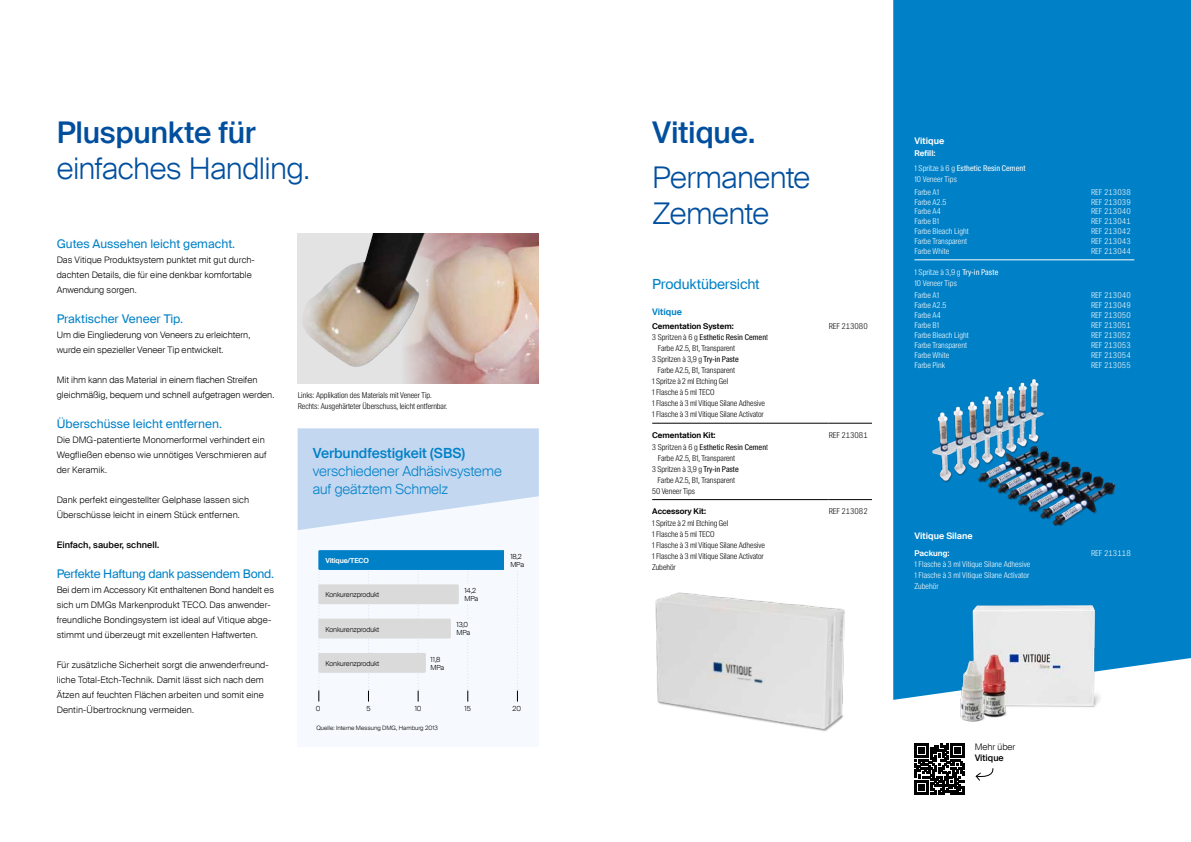
<style>
.page{position:relative;width:1191px;height:842px;background:#fff}
.page>*{position:absolute;margin:0;border:0;box-sizing:border-box;transform-origin:0 0}
.t1{font:300 30px/36px "Suisse Intl";letter-spacing:-.015em;color:#004f9e}
.t2{font:500 30px "Suisse Intl";letter-spacing:-.01em;color:#004f9e}
.t3{font:300 14px/18px "Suisse Intl";letter-spacing:-.01em;color:#0081c7}
.t4{font:500 14px "Suisse Intl";letter-spacing:-.005em;color:#0081c7}
.t5{font:14px "Suisse Intl";letter-spacing:-.015em;color:#0081c7}
.t6{font:12px "Suisse Intl";color:#0081c7}
.t7{font:12px "Suisse Intl";letter-spacing:-.02em;color:#0081c7}
.t8{font:300 9px/15px "Suisse Intl";letter-spacing:.01em;color:#000}
.t9{font:500 9px "Suisse Intl";letter-spacing:.01em;color:#000}
.t10{font:600 9px "Suisse Intl";color:#fff}
.t11{font:600 9px "Suisse Intl";color:#0081c7}
.t12{font:300 8px/11px "Suisse Intl Cond";color:#000}
.t13{font:300 8px/11px "Suisse Intl Cond";letter-spacing:.01em;color:#fff}
.t14{font:8px "Suisse Intl Cond";letter-spacing:.01em;color:#000}
.t15{font:600 8px "Suisse Intl";color:#000}
.t16{font:600 8px "Suisse Intl";color:#fff}
.t17{font:300 7px/8px "Suisse Intl";letter-spacing:-.02em;color:#000}
.t18{font:600 7px "Suisse Intl";letter-spacing:-.02em;color:#fff}
.t19{font:300 6px "Suisse Intl";color:#000}
.s1{font-weight:300}
.s2{font-weight:400}
</style>
<div class="page">
<div style="left:893px;top:0;width:298px;height:700px;background:#0081c7"></div>
<div style="left:298px;top:233px;width:241px;height:150px;background:#e3e3e3"></div>
<img style="left:406px;top:233px;width:133px;height:150px">
<img style="left:304px;top:233px;width:130px;height:137px">
<img style="left:655px;top:592px;width:190px;height:140px">
<img style="left:940px;top:598px;width:183px;height:124px">
<img style="left:929px;top:376px;width:194px;height:157px">
<div style="left:298px;top:428px;width:241px;height:319px;background:#f6f9fd"></div>
<svg style="left:298px;top:428px;width:241px;height:102px"></svg>
<svg style="left:517px;top:571px;width:1px;height:130px"></svg>
<svg style="left:417px;top:571px;width:2px;height:130px"></svg>
<svg style="left:467px;top:571px;width:2px;height:130px"></svg>
<svg style="left:368px;top:571px;width:1px;height:130px"></svg>
<svg style="left:318px;top:571px;width:2px;height:130px"></svg>
<div style="left:318px;top:550px;width:187px;height:20px;background:#0081c7"></div>
<div style="left:318px;top:584px;width:141px;height:20px;background:#dadada"></div>
<div style="left:318px;top:653px;width:108px;height:20px;background:#dadada"></div>
<div style="left:318px;top:619px;width:133px;height:19px;background:#dadada"></div>
<div style="left:459px;top:584px;width:24px;height:20px;background:#f6f9fd"></div>
<div style="left:451px;top:619px;width:24px;height:19px;background:#f6f9fd"></div>
<hr style="left:652px;top:423px;width:176px;height:1px;background:#000">
<hr style="left:828px;top:423px;width:44px;height:1px;background:#000">
<hr style="left:652px;top:499px;width:176px;height:1px;background:#000">
<hr style="left:828px;top:499px;width:44px;height:1px;background:#000">
<hr style="left:914px;top:260px;width:177px;height:1px;background:#fff">
<hr style="left:1091px;top:260px;width:43px;height:1px;background:#fff">
<svg style="left:975px;top:768px;width:19px;height:13px"></svg>
<svg style="left:914px;top:744px;width:51px;height:50px"></svg>
<h1 class="t2" style="left:57px;top:115px;width:201px">Pluspunkte für</h1>
<h1 class="t1" style="left:57px;top:151px;width:255px">einfaches Handling.</h1>
<h3 class="t6" style="left:57px;top:237px;width:180px">Gutes Aussehen leicht gemacht.</h3>
<p class="t8" style="left:57px;top:253px;width:199px">Das Vitique Produktsystem punktet mit gut durch&shy;dachten Details, die für eine denkbar komfortable<br>Anwendung sorgen.</p>
<h3 class="t6" style="left:57px;top:312px;width:128px">Praktischer Veneer Tip.</h3>
<p class="t8" style="left:57px;top:328px;width:195px">Um die Eingliederung von Veneers zu erleichtern, wurde ein spezieller Veneer Tip entwickelt.</p>
<p class="t8" style="left:57px;top:373px;width:219px">Mit ihm kann das Material in einem flachen Streifen gleichmäßig, bequem und schnell aufgetragen werden.</p>
<h3 class="t6" style="left:57px;top:417px;width:167px">Überschüsse leicht entfernen.</h3>
<p class="t8" style="left:57px;top:433px;width:211px">Die DMG-patentierte Monomerformel verhindert ein<br>Wegfließen ebenso wie unnötiges Verschmieren auf der Keramik.</p>
<p class="t8" style="left:57px;top:493px;width:194px">Dank perfekt eingestellter Gelphase lassen sich<br>Überschüsse leicht in einem Stück entfernen.</p>
<p class="t9" style="left:57px;top:540px;width:104px">Einfach, sauber, schnell.</p>
<h3 class="t7" style="left:57px;top:567px;width:219px">Perfekte Haftung dank passendem Bond.</h3>
<p class="t8" style="left:57px;top:583px;width:219px">Bei dem im Accessory Kit enthaltenen Bond handelt es sich um DMGs Markenprodukt TECO. Das anwender&shy;freundliche Bondingsystem ist ideal auf Vitique abge&shy;stimmt und überzeugt mit exzellenten Haftwerten.</p>
<p class="t8" style="left:57px;top:658px;width:214px">Für zusätzliche Sicherheit sorgt die anwenderfreund&shy;liche Total-Etch-Technik. Damit lässt sich nach dem Ätzen auf feuchten Flächen arbeiten und somit eine Dentin-Übertrocknung vermeiden.</p>
<p class="t12" style="left:298px;top:390px;width:151px">Links: Applikation des Materials mit Veneer Tip.<br>Rechts: Ausgehärteter Überschuss, leicht entfernbar.</p>
<h2 class="t4" style="left:313px;top:445px;width:154px">Verbundfestigkeit (SBS)</h2>
<h2 class="t3" style="left:313px;top:463px;width:191px">verschiedener Adhäsivsysteme auf geätztem Schmelz</h2>
<p class="t18" style="left:325px;top:556px;width:45px">Vitique/TECO</p>
<p class="t17" style="left:325px;top:591px;width:55px">Konkurenzprodukt</p>
<p class="t17" style="left:464px;top:586px;width:15px">14,2<br>MPa</p>
<p class="t17" style="left:510px;top:552px;width:15px">18,2<br>MPa</p>
<p class="t17" style="left:325px;top:625px;width:55px">Konkurenzprodukt</p>
<p class="t17" style="left:456px;top:621px;width:15px">13,0<br>MPa</p>
<p class="t17" style="left:325px;top:659px;width:55px">Konkurenzprodukt</p>
<p class="t17" style="left:430px;top:655px;width:15px">11,8<br>MPa</p>
<p class="t17" style="left:316px;top:705px;width:6px">0</p>
<p class="t17" style="left:366px;top:705px;width:6px">5</p>
<p class="t17" style="left:415px;top:705px;width:8px">10</p>
<p class="t17" style="left:464px;top:705px;width:8px">15</p>
<p class="t17" style="left:512px;top:705px;width:10px">20</p>
<p class="t19" style="left:316px;top:725px;width:123px">Quelle: Interne Messung DMG, Hamburg 2013</p>
<h1 class="t2" style="left:652px;top:115px;width:104px">Vitique.</h1>
<h1 class="t1" style="left:652px;top:160px;width:160px">Permanente<br>Zemente</h1>
<h2 class="t5" style="left:652px;top:276px;width:109px">Produktübersicht</h2>
<p class="t11" style="left:652px;top:306px;width:31px">Vitique</p>
<p class="t15" style="left:652px;top:321px;width:83px">Cementation System:</p>
<p class="t12" style="left:828px;top:320px;width:40px">REF 213080</p>
<p class="t14" style="left:652px;top:333px;width:117px"><span class="s1">3 Spritzen à 6 g</span> Esthetic Resin Cemen<span class="s1">t</span></p>
<p class="t12" style="left:658px;top:343px;width:79px">Farbe A2.5, B1, Transparent</p>
<p class="t12" style="left:652px;top:354px;width:88px">3 Spritzen à 3,9 g <span class="s2">Try-in Paste</span></p>
<p class="t12" style="left:657px;top:365px;width:79px">Farbe A2.5, B1, Transparent</p>
<p class="t12" style="left:652px;top:376px;width:78px">1 Spritze à 2 ml Etching Gel</p>
<p class="t12" style="left:652px;top:387px;width:64px">1 Flasche à 5 ml TECO</p>
<p class="t12" style="left:652px;top:398px;width:114px">1 Flasche à 3 ml Vitique Silane Adhesive</p>
<p class="t12" style="left:652px;top:409px;width:113px">1 Flasche à 3 ml Vitique Silane Activator</p>
<p class="t15" style="left:652px;top:430px;width:65px">Cementation Kit:</p>
<p class="t12" style="left:828px;top:430px;width:40px">REF 213081</p>
<p class="t14" style="left:652px;top:442px;width:117px"><span class="s1">3 Spritzen à 6 g</span> Esthetic Resin Cemen<span class="s1">t</span></p>
<p class="t12" style="left:658px;top:452px;width:79px">Farbe A2.5, B1, Transparent</p>
<p class="t12" style="left:652px;top:463px;width:88px">3 Spritzen à 3,9 g <span class="s2">Try-in Paste</span></p>
<p class="t12" style="left:657px;top:474px;width:79px">Farbe A2.5, B1, Transparent</p>
<p class="t12" style="left:652px;top:485px;width:44px">50 Veneer Tips</p>
<p class="t15" style="left:652px;top:507px;width:55px">Accessory Kit:</p>
<p class="t12" style="left:828px;top:506px;width:40px">REF 213082</p>
<p class="t12" style="left:652px;top:518px;width:114px">1 Spritze à 2 ml Etching Gel<br>1 Flasche à 5 ml TECO<br>1 Flasche à 3 ml Vitique Silane Adhesive<br>1 Flasche à 3 ml Vitique Silane Activator<br>Zubehör</p>
<p class="t10" style="left:914px;top:135px;width:31px">Vitique</p>
<p class="t16" style="left:914px;top:149px;width:22px">Refill:</p>
<p class="t13" style="left:914px;top:163px;width:112px">1 Spritze à 6 g <span class="s2">Esthetic Resin Cement<br></span>10 Veneer Tips</p>
<p class="t13" style="left:914px;top:186px;width:26px">Farbe A1</p>
<p class="t13" style="left:1091px;top:186px;width:41px">REF 213038</p>
<p class="t13" style="left:914px;top:196px;width:33px">Farbe A2.5</p>
<p class="t13" style="left:1091px;top:196px;width:41px">REF 213039</p>
<p class="t13" style="left:914px;top:206px;width:28px">Farbe A4</p>
<p class="t13" style="left:1091px;top:206px;width:41px">REF 213040</p>
<p class="t13" style="left:914px;top:216px;width:26px">Farbe B1</p>
<p class="t13" style="left:1091px;top:216px;width:41px">REF 213041</p>
<p class="t13" style="left:914px;top:226px;width:56px">Farbe Bleach Light</p>
<p class="t13" style="left:1091px;top:226px;width:41px">REF 213042</p>
<p class="t13" style="left:914px;top:236px;width:54px">Farbe Transparent</p>
<p class="t13" style="left:1091px;top:236px;width:41px">REF 213043</p>
<p class="t13" style="left:914px;top:246px;width:36px">Farbe White</p>
<p class="t13" style="left:1091px;top:246px;width:41px">REF 213044</p>
<p class="t13" style="left:914px;top:266px;width:85px">1 Spritze à 3,9 g <span class="s2">Try-in Paste<br></span>10 Veneer Tips</p>
<p class="t13" style="left:914px;top:290px;width:26px">Farbe A1</p>
<p class="t13" style="left:1091px;top:290px;width:41px">REF 213040</p>
<p class="t13" style="left:914px;top:300px;width:33px">Farbe A2.5</p>
<p class="t13" style="left:1091px;top:300px;width:41px">REF 213049</p>
<p class="t13" style="left:914px;top:310px;width:28px">Farbe A4</p>
<p class="t13" style="left:1091px;top:310px;width:41px">REF 213050</p>
<p class="t13" style="left:914px;top:320px;width:26px">Farbe B1</p>
<p class="t13" style="left:1091px;top:320px;width:41px">REF 213051</p>
<p class="t13" style="left:914px;top:330px;width:56px">Farbe Bleach Light</p>
<p class="t13" style="left:1091px;top:330px;width:41px">REF 213052</p>
<p class="t13" style="left:914px;top:340px;width:54px">Farbe Transparent</p>
<p class="t13" style="left:1091px;top:340px;width:41px">REF 213053</p>
<p class="t13" style="left:914px;top:349px;width:36px">Farbe White</p>
<p class="t13" style="left:1091px;top:349px;width:41px">REF 213054</p>
<p class="t13" style="left:914px;top:359px;width:32px">Farbe Pink</p>
<p class="t13" style="left:1091px;top:359px;width:41px">REF 213055</p>
<p class="t10" style="left:914px;top:531px;width:60px">Vitique Silane</p>
<p class="t16" style="left:914px;top:548px;width:37px">Packung:</p>
<p class="t13" style="left:1091px;top:547px;width:41px">REF 213118</p>
<p class="t13" style="left:914px;top:559px;width:117px">1 Flasche à 3 ml Vitique Silane Adhesive<br>1 Flasche à 3 ml Vitique Silane Activator<br>Zubehör</p>
<p class="t8" style="left:974px;top:740px;width:42px">Mehr über</p>
<p class="t9" style="left:974px;top:753px;width:31px">Vitique</p>
</div>
